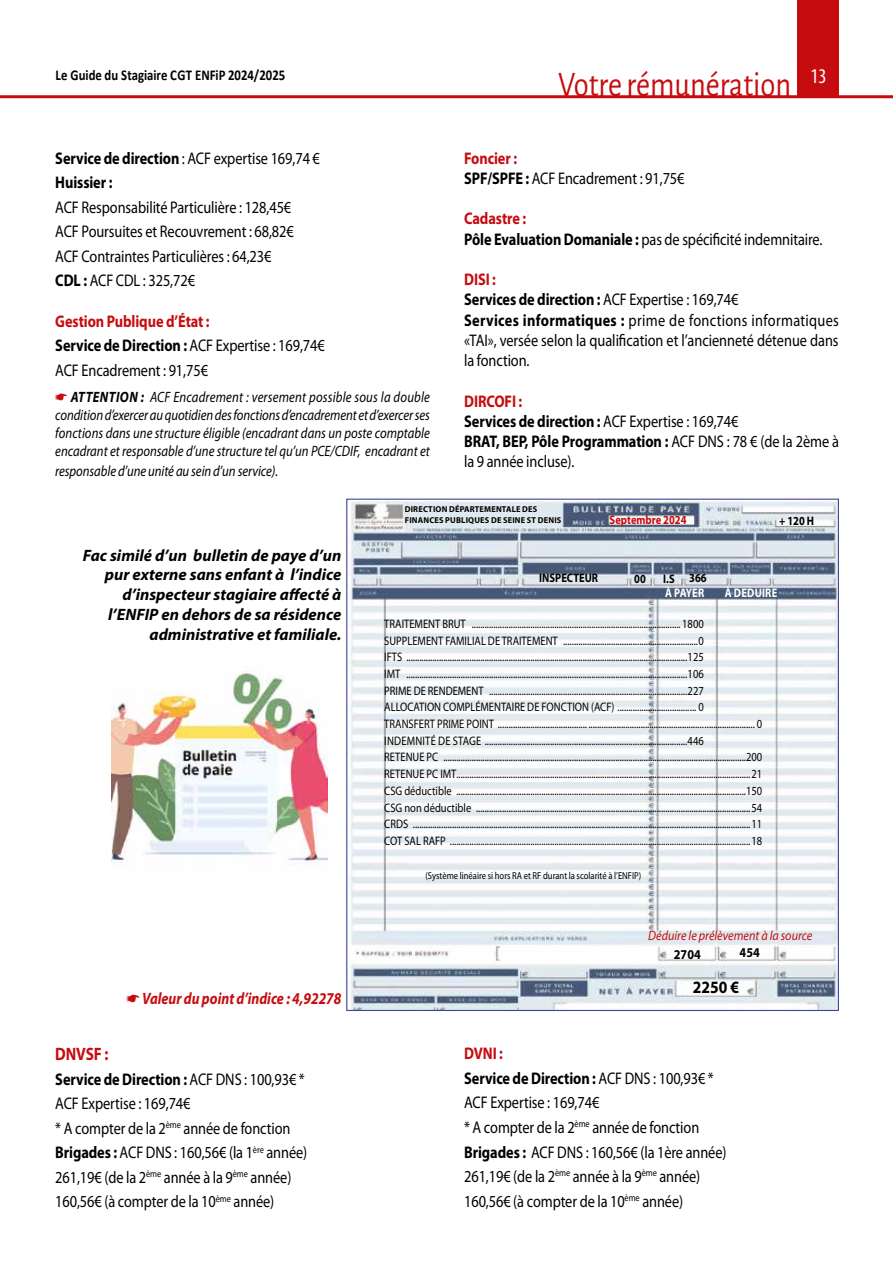
<style>
.page{position:relative;width:893px;height:1263px;background:#fff}
.page>*{position:absolute;margin:0;border:0;box-sizing:border-box;transform-origin:0 0}
.t1{font:36px "Alegreya Sans";color:#c70c0f;scale:.85 1}
.t2{font:condensed 21px "Myriad Pro";color:#fff}
.t3{font:700 18px "Myriad Pro";letter-spacing:-.005em;color:#c70c0f;scale:.85 1}
.t4{font:700 17.4px "Myriad Pro";color:#000;scale:.9 1}
.t5{font:16.8px/24.5px "Myriad Pro";letter-spacing:-.005em;color:#000;scale:.85 1}
.t6{font:700 16.8px/24.5px "Myriad Pro";letter-spacing:-.005em;color:#000;scale:.85 1}
.t7{font:italic 700 16.5px/19.8px "Myriad Pro";color:#000;text-align:right}
.t8{font:italic 700 16.5px "Myriad Pro";color:#c70c0f;scale:.85 1}
.t9{font:italic 15px/18px "Myriad Pro";color:#000;text-align:justify;scale:.85 1}
.t10{font:700 15px "Calibri";color:#000;scale:.85 1}
.t11{font:italic 13.5px "Myriad Pro";color:#c70c0f;scale:.9 1}
.t12{font:700 13.5px "Myriad Pro";color:#000;scale:.9 1}
.t13{font:12.3px/16.6px "Myriad Pro";color:#000;scale:.85 1}
.t14{font:700 12.3px "Myriad Pro";color:#000;scale:.85 1}
.t15{font:700 12.3px "Myriad Pro";letter-spacing:.02em;color:#fff;scale:.85 1}
.t16{font:700 12.3px "Myriad Pro";color:#c70c0f;scale:.85 1}
.t17{font:10.2px "Myriad Pro";color:#000;scale:.85 1}
.t18{font:700 8.55px/10.2px "Myriad Pro";letter-spacing:.02em;color:#000}
.s1{font-weight:400}
.s2{font-weight:700}
.s3{font-weight:700;color:#c70c0f}
</style>
<div class="page">
<div style="left:798px;top:0;width:41px;height:96px;background:#c70c0f"></div>
<hr style="left:0;top:95px;width:893px;height:3px;background:#c70c0f">
<img style="left:348px;top:501px;width:489px;height:508px">
<img style="left:112px;top:673px;width:215px;height:193px">
<p class="t10" style="left:56px;top:65px;width:272px">Le Guide du Stagiaire CGT ENFiP 2024/2025</p>
<h2 class="t2" style="left:810px;top:63px;width:18px">13</h2>
<h1 class="t1" style="left:558px;top:60px;width:276px">Votre rémunération</h1>
<h3 class="t6" style="left:55px;top:145px;width:313px">Service de direction <span class="s1">: ACF expertise 169,74 €<br></span>Huissier :</h3>
<h3 class="t5" style="left:55px;top:194px;width:282px">ACF Responsabilité Particulière : 128,45€ ACF Poursuites et Recouvrement : 68,82€ ACF Contraintes Particulières : 64,23€ <span class="s2">CDL :</span> ACF CDL : 325,72€</h3>
<h3 class="t5" style="left:55px;top:308px;width:319px"><span class="s3">Gestion Publique d’État :<br></span><span class="s2">Service de Direction :</span> ACF Expertise : 169,74€<br>ACF Encadrement : 91,75€</h3>
<p class="t9" style="left:55px;top:388px;width:442px;text-indent:15px"><span class="s2">ATTENTION :</span> ACF Encadrement : versement possible sous la double condition d’exercer au quotidien des fonctions d’encadrement et d’exercer ses fonctions dans une structure éligible (encadrant dans un poste comptable encadrant et responsable d’une structure tel qu’un PCE/CDIF, encadrant et</p>
<p class="t9" style="left:55px;top:462px;width:264px">responsable d’une unité au sein d’un service).</p>
<h3 class="t5" style="left:464px;top:148px;width:261px;line-height:20.2px"><span class="s3">Foncier :<br></span><span class="s2">SPF/SPFE :</span> ACF Encadrement : 91,75€</h3>
<h3 class="t5" style="left:464px;top:208px;width:423px;line-height:20.2px"><span class="s3">Cadastre :<br></span><span class="s2">Pôle Evaluation Domaniale :</span> pas de spécificité indemnitaire.</h3>
<h3 class="t5" style="left:464px;top:269px;width:442px;line-height:20.2px"><span class="s3">DISI :<br></span><span class="s2">Services de direction :</span> ACF Expertise : 169,74€<br><span class="s2">Services informatiques :</span> prime de fonctions informatiques «TAI», versée selon la qualification et l’ancienneté détenue dans la fonction.</h3>
<h3 class="t5" style="left:464px;top:391px;width:442px;line-height:20.2px"><span class="s3">DIRCOFI :<br></span><span class="s2">Services de direction :</span> ACF Expertise : 169,74€<br><span class="s2">BRAT, BEP, Pôle Programmation :</span> ACF DNS : 78 € (de la 2ème à la 9 année incluse).</h3>
<h3 class="t7" style="left:83px;top:544px;width:260px">Fac similé d’un bulletin de paye d’un pur externe sans enfant à l’indice d’inspecteur stagiaire affecté à l’ENFIP en dehors de sa résidence administrative et familiale.</h3>
<h3 class="t8" style="left:142px;top:988px;width:236px">Valeur du point d’indice : 4,92278</h3>
<h3 class="t3" style="left:55px;top:1042px;width:64px">DNVSF :</h3>
<h3 class="t5" style="left:55px;top:1067px;width:298px"><span class="s2">Service de Direction :</span> ACF DNS : 100,93€ * ACF Expertise : 169,74€<br>* A compter de la 2<sup>ème</sup> année de fonction <span class="s2">Brigades :</span> ACF DNS : 160,56€ (la 1<sup>ère</sup> année)<br>261,19€ (de la 2<sup>ème</sup> année à la 9<sup>ème</sup> année)<br>160,56€ (à compter de la 10<sup>ème</sup> année)</h3>
<p class="t18" style="left:405px;top:504px;width:158px">DIRECTION DÉPARTEMENTALE DES<br>FINANCES PUBLIQUES DE SEINE ST DENIS</p>
<p class="t16" style="left:609px;top:511px;width:92px">Septembre 2024</p>
<p class="t14" style="left:779px;top:513px;width:43px">+ 120 H</p>
<p class="t14" style="left:539px;top:570px;width:71px">INSPECTEUR</p>
<p class="t14" style="left:634px;top:571px;width:15px">00</p>
<p class="t14" style="left:663px;top:570px;width:53px">I.S 366</p>
<p class="t15" style="left:665px;top:584px;width:48px">À PAYER</p>
<p class="t15" style="left:725px;top:585px;width:63px">À DEDUIRE</p>
<p class="t13" style="left:384px;top:615px;width:446px">TRAITEMENT BRUT ................................................................................................ 1800<br>SUPPLEMENT FAMILIAL DE TRAITEMENT ..............................................................0<br>IFTS .................................................................................................................................125<br>IMT .................................................................................................................................106<br>PRIME DE RENDEMENT ...........................................................................................227<br>ALLOCATION COMPLÉMENTAIRE DE FONCTION (ACF) .................................... 0<br>TRANSFERT PRIME POINT ......................................... ............................................................................ 0<br>INDEMNITÉ DE STAGE .............................................................................................446<br>RETENUE PC ...........................................................................................................................................200<br>RETENUE PC IMT.......................................................................................................................................21<br>CSG déductible .....................................................................................................................................150<br>CSG non déductible ..............................................................................................................................54<br>CRDS ...........................................................................................................................................................11<br>COT SAL RAFP ..........................................................................................................................................18</p>
<p class="t17" style="left:426px;top:870px;width:255px">(Système linéaire si hors RA et RF durant la scolarité à l’ENFIP)</p>
<p class="t11" style="left:648px;top:927px;width:184px">Déduire le prélèvement à la source</p>
<p class="t12" style="left:674px;top:945px;width:31px">2704</p>
<p class="t12" style="left:740px;top:944px;width:24px">454</p>
<h3 class="t4" style="left:693px;top:975px;width:53px">2250 €</h3>
<h3 class="t5" style="left:464px;top:1041px;width:310px"><span class="s3">DVNI :<br></span><span class="s2">Service de Direction :</span> ACF DNS : 100,93€ *<br>ACF Expertise : 169,74€<br>* A compter de la 2<sup>ème</sup> année de fonction<br><span class="s2">Brigades :</span> ACF DNS : 160,56€ (la 1ère année)<br>261,19€ (de la 2<sup>ème</sup> année à la 9<sup>ème</sup> année)<br>160,56€ (à compter de la 10<sup>ème</sup> année)</h3>
</div>
